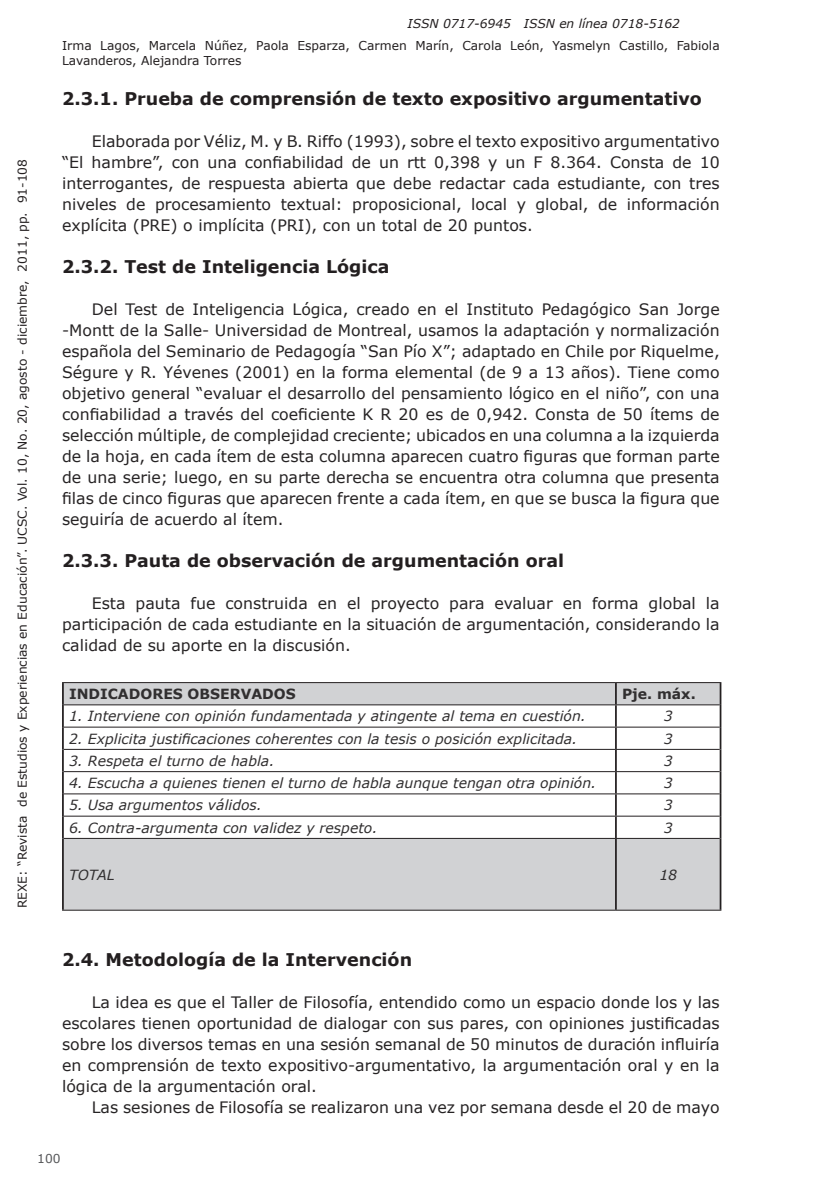
<style>
.page{position:relative;width:819px;height:1191px;background:#fff}
.page>*{position:absolute;margin:0;border:0;box-sizing:border-box;transform-origin:0 0}
.Subtítulo{font:700 17.5px "Verdana";color:#231f20}
.Párrafo_normal{font:15.75px/21px "Verdana";color:#262324;text-align:justify}
.Parrafo_cuadro{font:italic 14px "Verdana";color:#312f30}
.Parrafo_cuadro-2{font:700 14px "Verdana";color:#312f30}
.t1{font:12.25px/14.7px "Verdana";color:#231f20}
.t2{font:italic 12.25px "Verdana";color:#231f20}
.t3{font:12.25px "Verdana";color:#57585a}
</style>
<div class="page">
<svg style="left:64px;top:683px;width:655px;height:226px"></svg>
<hr style="left:62px;top:683px;width:2px;height:22px;background:#231f20">
<hr style="left:719px;top:683px;width:2px;height:22px;background:#231f20">
<hr style="left:62px;top:705px;width:2px;height:22px;background:#231f20">
<hr style="left:719px;top:705px;width:2px;height:22px;background:#231f20">
<hr style="left:62px;top:727px;width:2px;height:22px;background:#231f20">
<hr style="left:719px;top:727px;width:2px;height:22px;background:#231f20">
<hr style="left:62px;top:749px;width:2px;height:22px;background:#231f20">
<hr style="left:719px;top:749px;width:2px;height:22px;background:#231f20">
<hr style="left:62px;top:771px;width:2px;height:23px;background:#231f20">
<hr style="left:719px;top:771px;width:2px;height:23px;background:#231f20">
<hr style="left:62px;top:794px;width:2px;height:22px;background:#231f20">
<hr style="left:719px;top:794px;width:2px;height:22px;background:#231f20">
<hr style="left:62px;top:816px;width:2px;height:22px;background:#231f20">
<svg style="left:615px;top:683px;width:1px;height:155px"></svg>
<hr style="left:719px;top:816px;width:2px;height:22px;background:#231f20">
<hr style="left:62px;top:838px;width:2px;height:71px;background:#231f20">
<hr style="left:615px;top:839px;width:1px;height:70px;background:#231f20">
<hr style="left:719px;top:838px;width:2px;height:71px;background:#231f20">
<hr style="left:64px;top:704px;width:552px;height:1px;background:#231f20">
<hr style="left:616px;top:704px;width:103px;height:1px;background:#231f20">
<hr style="left:64px;top:726px;width:552px;height:1px;background:#231f20">
<hr style="left:616px;top:726px;width:103px;height:1px;background:#231f20">
<hr style="left:64px;top:749px;width:552px;height:1px;background:#231f20">
<hr style="left:616px;top:749px;width:103px;height:1px;background:#231f20">
<hr style="left:64px;top:771px;width:552px;height:1px;background:#231f20">
<hr style="left:616px;top:771px;width:103px;height:1px;background:#231f20">
<hr style="left:64px;top:793px;width:552px;height:1px;background:#231f20">
<hr style="left:616px;top:793px;width:103px;height:1px;background:#231f20">
<hr style="left:64px;top:815px;width:552px;height:1px;background:#231f20">
<hr style="left:616px;top:815px;width:103px;height:1px;background:#231f20">
<hr style="left:64px;top:838px;width:552px;height:1px;background:#231f20">
<hr style="left:616px;top:838px;width:103px;height:1px;background:#231f20">
<hr style="left:62px;top:682px;width:554px;height:1px;background:#231f20">
<hr style="left:616px;top:682px;width:105px;height:1px;background:#231f20">
<hr style="left:62px;top:909px;width:554px;height:1px;background:#231f20">
<hr style="left:616px;top:909px;width:105px;height:1px;background:#231f20">
<p class="t1" style="left:15px;top:908px;width:751px;rotate:-90deg">REXE: “Revista de Estudios y Experiencias en Educación”. UCSC. Vol. 10, No. 20, agosto - diciembre, 2011, pp. 91-108</p>
<p class="t2" style="left:407px;top:16px;width:274px">ISSN 0717-6945 ISSN en línea 0718-5162</p>
<p class="t1" style="left:62px;top:38px;width:659px">Irma Lagos, Marcela Núñez, Paola Esparza, Carmen Marín, Carola León, Yasmelyn Castillo, Fabiola<br>Lavanderos, Alejandra Torres</p>
<p class="Subtítulo" style="left:62px;top:88px;width:641px">2.3.1. Prueba de comprensión de texto expositivo argumentativo</p>
<p class="Párrafo_normal" style="left:62px;top:130px;width:659px;text-indent:30px">Elaborada por Véliz, M. y B. Riffo (1993), sobre el texto expositivo argumentativo “El hambre”, con una confiabilidad de un rtt 0,398 y un F 8.364. Consta de 10 interrogantes, de respuesta abierta que debe redactar cada estudiante, con tres niveles de procesamiento textual: proposicional, local y global, de información explícita (PRE) o implícita (PRI), con un total de 20 puntos.</p>
<p class="Subtítulo" style="left:62px;top:256px;width:329px">2.3.2. Test de Inteligencia Lógica</p>
<p class="Párrafo_normal" style="left:62px;top:298px;width:659px;text-indent:30px">Del Test de Inteligencia Lógica, creado en el Instituto Pedagógico San Jorge -Montt de la Salle- Universidad de Montreal, usamos la adaptación y normalización española del Seminario de Pedagogía “San Pío X”; adaptado en Chile por Riquelme, Ségure y R. Yévenes (2001) en la forma elemental (de 9 a 13 años). Tiene como objetivo general “evaluar el desarrollo del pensamiento lógico en el niño”, con una confiabilidad a través del coeficiente K R 20 es de 0,942. Consta de 50 ítems de selección múltiple, de complejidad creciente; ubicados en una columna a la izquierda de la hoja, en cada ítem de esta columna aparecen cuatro figuras que forman parte de una serie; luego, en su parte derecha se encuentra otra columna que presenta filas de cinco figuras que aparecen frente a cada ítem, en que se busca la figura que seguiría de acuerdo al ítem.</p>
<p class="Subtítulo" style="left:62px;top:550px;width:503px">2.3.3. Pauta de observación de argumentación oral</p>
<p class="Párrafo_normal" style="left:62px;top:592px;width:659px;text-indent:30px">Esta pauta fue construida en el proyecto para evaluar en forma global la participación de cada estudiante en la situación de argumentación, considerando la calidad de su aporte en la discusión.</p>
<p class="Parrafo_cuadro-2" style="left:69px;top:685px;width:228px">INDICADORES OBSERVADOS</p>
<p class="Parrafo_cuadro-2" style="left:622px;top:685px;width:75px">Pje. máx.</p>
<p class="Parrafo_cuadro" style="left:69px;top:707px;width:518px">1. Interviene con opinión fundamentada y atingente al tema en cuestión.</p>
<p class="Parrafo_cuadro" style="left:663px;top:707px;width:10px">3</p>
<p class="Parrafo_cuadro" style="left:69px;top:729px;width:510px">2. Explicita justificaciones coherentes con la tesis o posición explicitada.</p>
<p class="Parrafo_cuadro" style="left:663px;top:729px;width:10px">3</p>
<p class="Parrafo_cuadro" style="left:69px;top:752px;width:207px">3. Respeta el turno de habla.</p>
<p class="Parrafo_cuadro" style="left:663px;top:752px;width:10px">3</p>
<p class="Parrafo_cuadro" style="left:69px;top:774px;width:529px">4. Escucha a quienes tienen el turno de habla aunque tengan otra opinión.</p>
<p class="Parrafo_cuadro" style="left:663px;top:774px;width:10px">3</p>
<p class="Parrafo_cuadro" style="left:69px;top:796px;width:194px">5. Usa argumentos válidos.</p>
<p class="Parrafo_cuadro" style="left:663px;top:796px;width:10px">3</p>
<p class="Parrafo_cuadro" style="left:69px;top:818px;width:310px">6. Contra-argumenta con validez y respeto.</p>
<p class="Parrafo_cuadro" style="left:663px;top:818px;width:10px">3</p>
<p class="Parrafo_cuadro" style="left:69px;top:865px;width:47px">TOTAL</p>
<p class="Parrafo_cuadro" style="left:659px;top:865px;width:19px">18</p>
<p class="Subtítulo" style="left:62px;top:949px;width:351px">2.4. Metodología de la Intervención</p>
<p class="Párrafo_normal" style="left:62px;top:991px;width:659px;text-indent:30px">La idea es que el Taller de Filosofía, entendido como un espacio donde los y las escolares tienen oportunidad de dialogar con sus pares, con opiniones justificadas sobre los diversos temas en una sesión semanal de 50 minutos de duración influiría en comprensión de texto expositivo-argumentativo, la argumentación oral y en la lógica de la argumentación oral.</p>
<p class="Párrafo_normal" style="left:92px;top:1096px;width:629px">Las sesiones de Filosofía se realizaron una vez por semana desde el 20 de mayo</p>
<p class="t3" style="left:37px;top:1150px;width:25px">100</p>
</div>
